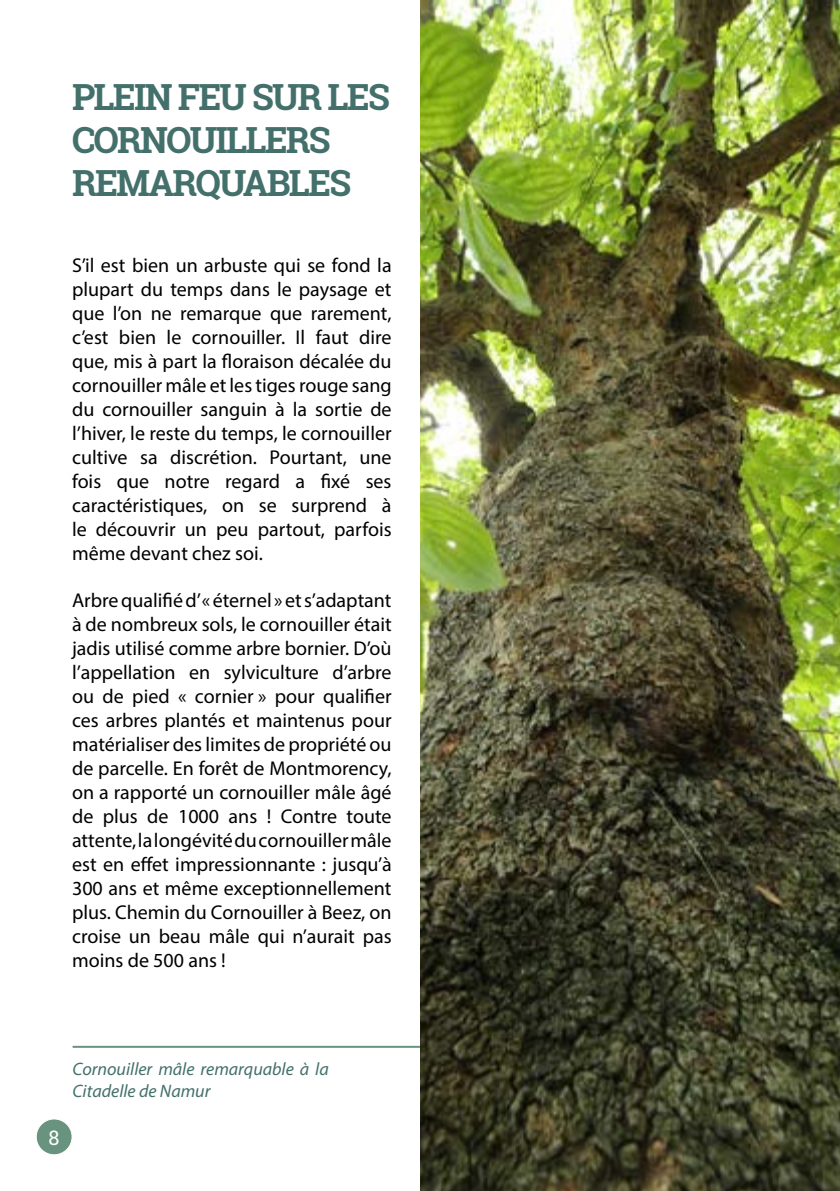
<style>
.page{position:relative;width:840px;height:1191px;background:#fff}
.page>*{position:absolute;margin:0;border:0;box-sizing:border-box;transform-origin:0 0}
.t1{font:700 36px/43.2px "Roboto Slab";letter-spacing:-.05em;color:#43706a}
.t2{font:20px/24px "Myriad Pro";color:#000;text-align:justify}
.t3{font:20px "Roboto Slab";color:#fff}
.t4{font:italic 18px/21.6px "Myriad Pro";color:#43706a}
</style>
<div class="page">
<hr style="left:72px;top:1045px;width:512px;height:2px;background:#68937e">
<img style="left:420px;top:0;width:419px;height:1191px">
<div style="left:36px;top:1119px;width:36px;height:35px;background:#68937e;border-radius:50%"></div>
<div style="left:36px;top:1118px;width:37px;height:37px;border:1px solid #fff;border-radius:50%"></div>
<h1 class="t1" style="left:72px;top:75px;width:319px">PLEIN FEU SUR LES<br>CORNOUILLERS<br>REMARQUABLES</h1>
<p class="t2" style="left:72px;top:253px;width:321px">S’il est bien un arbuste qui se fond la plupart du temps dans le paysage et que l’on ne remarque que rarement, c’est bien le cornouiller. Il faut dire que, mis à part la floraison décalée du cornouiller mâle et les tiges rouge sang du cornouiller sanguin à la sortie de l’hiver, le reste du temps, le cornouiller cultive sa discrétion. Pourtant, une fois que notre regard a fixé ses caractéristiques, on se surprend à le découvrir un peu partout, parfois même devant chez soi.</p>
<p class="t2" style="left:72px;top:588px;width:321px">Arbre qualifié d’« éternel » et s’adaptant à de nombreux sols, le cornouiller était jadis utilisé comme arbre bornier. D’où l’appellation en sylviculture d’arbre ou de pied « cornier » pour qualifier ces arbres plantés et maintenus pour matérialiser des limites de propriété ou de parcelle. En forêt de Montmorency, on a rapporté un cornouiller mâle âgé de plus de 1000 ans ! Contre toute attente, la longévité du cornouiller mâle est en effet impressionnante : jusqu’à 300 ans et même exceptionnellement plus. Chemin du Cornouiller à Beez, on croise un beau mâle qui n’aurait pas moins de 500 ans !</p>
<p class="t3" style="left:49px;top:1123px;width:13px">8</p>
<p class="t4" style="left:72px;top:1058px;width:257px">Cornouiller mâle remarquable à la<br>Citadelle de Namur</p>
</div>
